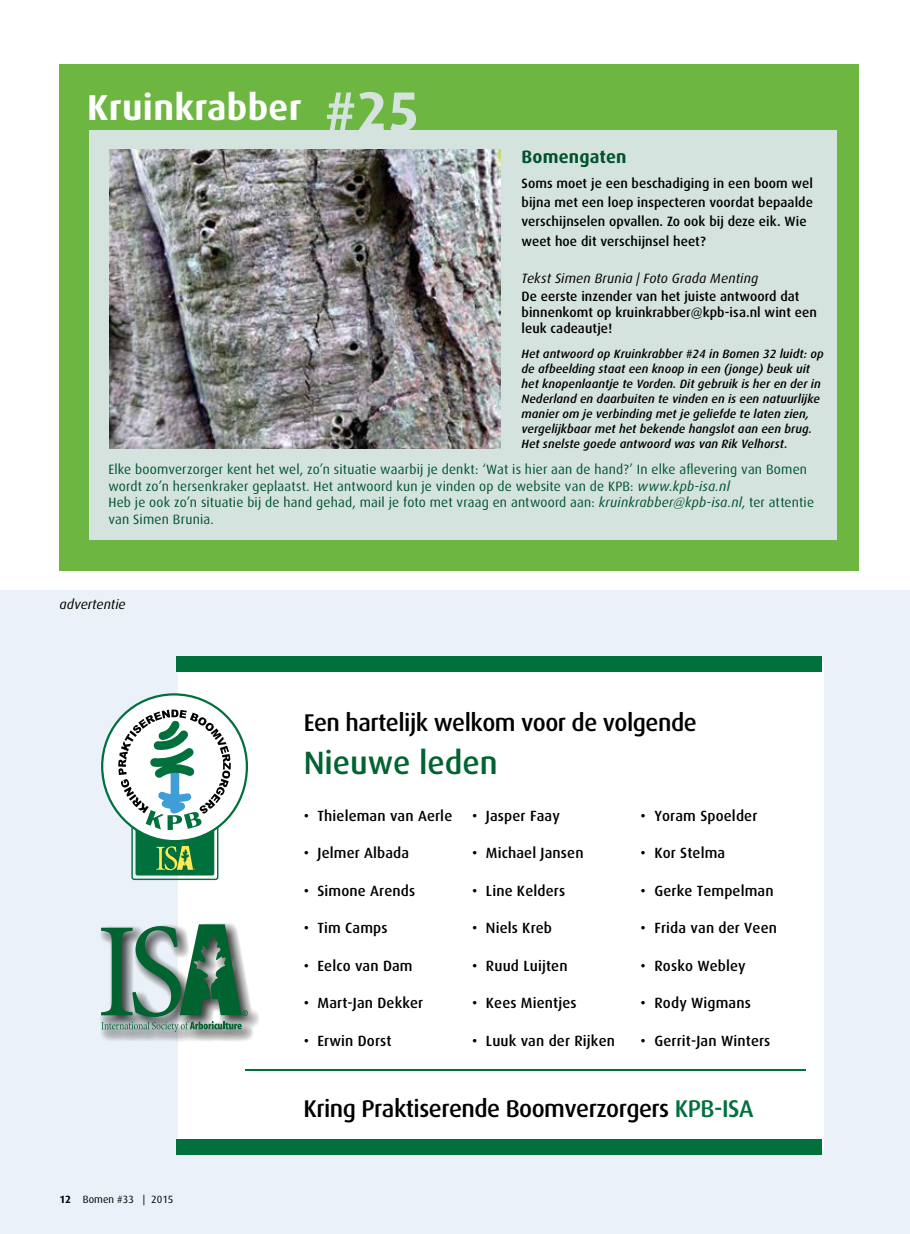
<style>
.page{position:relative;width:910px;height:1234px;background:#fff}
.page>*{position:absolute;margin:0;border:0;box-sizing:border-box;transform-origin:0 0}
.t1{font:700 36px "Dax";letter-spacing:.01em;color:#fff}
.t2{font:500 32.25px "Dax";color:#006330}
.t3{font:500 24.15px "Dax";letter-spacing:-.02em;color:#000}
.t4{font:700 18px "Dax";letter-spacing:.01em;color:#005231}
.t5{font:500 14.85px "Dax";letter-spacing:.01em;color:#000}
.t6{font:13.5px/16.5px "Dax";letter-spacing:.015em;color:#005231}
.t7{font:500 13.5px/19.2px "Dax";letter-spacing:.005em;color:#000}
.t8{font:italic 13.5px "Dax";letter-spacing:.01em;color:#000}
.t9{font:italic 500 12px/15px "Dax";letter-spacing:.005em;color:#000}
.t10{font:10.5px "Dax";letter-spacing:.005em;color:#000}
.s1{font-size:55.5px;color:#d4e3dd}
.s2{font-style:italic}
.s3{font-weight:700}
.s4{color:#00703c}
</style>
<div class="page">
<div style="left:0;top:590px;width:910px;height:643px;background:#ebf1f8"></div>
<div style="left:178px;top:662px;width:646px;height:491px;background:#fff"></div>
<div style="left:176px;top:656px;width:645px;height:15px;background:#00703c"></div>
<div style="left:176px;top:1139px;width:645px;height:15px;background:#00703c"></div>
<hr style="left:246px;top:1069px;width:560px;height:1px;background:#00703c">
<svg style="left:102px;top:694px;width:145px;height:147px;fill:#fff"></svg>
<svg style="left:118px;top:709px;width:113px;height:170px"></svg>
<svg style="left:100px;top:923px;width:159px;height:118px"></svg>
<svg style="left:101px;top:924px;width:147px;height:107px"></svg>
<div style="left:60px;top:65px;width:799px;height:506px;background:#6cb641"></div>
<div style="left:89px;top:130px;width:748px;height:409px;background:#d4e3dd"></div>
<img style="left:110px;top:150px;width:390px;height:298px">
<h1 class="t1" style="left:87px;top:87px;width:334px">Kruinkrabber <span class="s1">#25</span></h1>
<h3 class="t4" style="left:522px;top:146px;width:106px">Bomengaten</h3>
<p class="t7" style="left:522px;top:174px;width:293px;text-indent:-17px">Soms moet je een beschadiging in een boom wel bijna met een loep inspecteren voordat bepaalde verschijnselen opvallen. Zo ook bij deze eik. Wie weet hoe dit verschijnsel heet?</p>
<p class="t8" style="left:522px;top:270px;width:238px">Tekst Simen Brunia | Foto Grada Menting</p>
<p class="t7" style="left:522px;top:288px;width:297px;line-height:16.2px">De eerste inzender van het juiste antwoord dat binnenkomt op kruinkrabber@kpb-isa.nl wint een leuk cadeautje!</p>
<p class="t9" style="left:522px;top:346px;width:304px">Het antwoord op Kruinkrabber #24 in Bomen 32 luidt: op de afbeelding staat een knoop in een (jonge) beuk uit het knopenlaantje te Vorden. Dit gebruik is her en der in Nederland en daarbuiten te vinden en is een natuurlijke manier om je verbinding met je geliefde te laten zien, vergelijkbaar met het bekende hangslot aan een brug.<br>Het snelste goede antwoord was van Rik Velhorst.</p>
<p class="t6" style="left:108px;top:461px;width:707px">Elke boomverzorger kent het wel, zo’n situatie waarbij je denkt: ‘Wat is hier aan de hand?’ In elke aflevering van Bomen wordt zo’n hersenkraker geplaatst. Het antwoord kun je vinden op de website van de KPB: <span class="s2">www.kpb-isa.nl<br></span>Heb je ook zo’n situatie bij de hand gehad, mail je foto met vraag en antwoord aan: <span class="s2">kruinkrabber@kpb-isa.nl</span>, ter attentie van Simen Brunia.</p>
<p class="t8" style="left:60px;top:596px;width:68px">advertentie</p>
<p class="t10" style="left:60px;top:1193px;width:115px"><span class="s3">12</span> Bomen #33 | 2015</p>
<h3 class="t3" style="left:304px;top:708px;width:395px">Een hartelijk welkom voor de volgende</h3>
<h2 class="t2" style="left:304px;top:745px;width:195px">Nieuwe leden</h2>
<p class="t5" style="left:304px;top:806px;width:150px">• Thieleman van Aerle</p>
<p class="t5" style="left:304px;top:844px;width:107px">• Jelmer Albada</p>
<p class="t5" style="left:304px;top:881px;width:113px">• Simone Arends</p>
<p class="t5" style="left:304px;top:919px;width:85px">• Tim Camps</p>
<p class="t5" style="left:304px;top:956px;width:110px">• Eelco van Dam</p>
<p class="t5" style="left:304px;top:994px;width:121px">• Mart-Jan Dekker</p>
<p class="t5" style="left:304px;top:1031px;width:89px">• Erwin Dorst</p>
<p class="t5" style="left:641px;top:806px;width:118px">• Yoram Spoelder</p>
<p class="t5" style="left:641px;top:844px;width:86px">• Kor Stelma</p>
<p class="t5" style="left:641px;top:881px;width:135px">• Gerke Tempelman</p>
<p class="t5" style="left:641px;top:919px;width:138px">• Frida van der Veen</p>
<p class="t5" style="left:641px;top:956px;width:107px">• Rosko Webley</p>
<p class="t5" style="left:641px;top:994px;width:112px">• Rody Wigmans</p>
<p class="t5" style="left:641px;top:1032px;width:131px">• Gerrit-Jan Winters</p>
<p class="t5" style="left:472px;top:806px;width:89px">• Jasper Faay</p>
<p class="t5" style="left:472px;top:844px;width:113px">• Michael Jansen</p>
<p class="t5" style="left:472px;top:881px;width:94px">• Line Kelders</p>
<p class="t5" style="left:472px;top:919px;width:81px">• Niels Kreb</p>
<p class="t5" style="left:472px;top:956px;width:97px">• Ruud Luijten</p>
<p class="t5" style="left:472px;top:994px;width:106px">• Kees Mientjes</p>
<p class="t5" style="left:472px;top:1031px;width:144px">• Luuk van der Rijken</p>
<h3 class="t3" style="left:303px;top:1094px;width:452px">Kring Praktiserende Boomverzorgers <span class="s4">KPB-ISA</span></h3>
</div>
